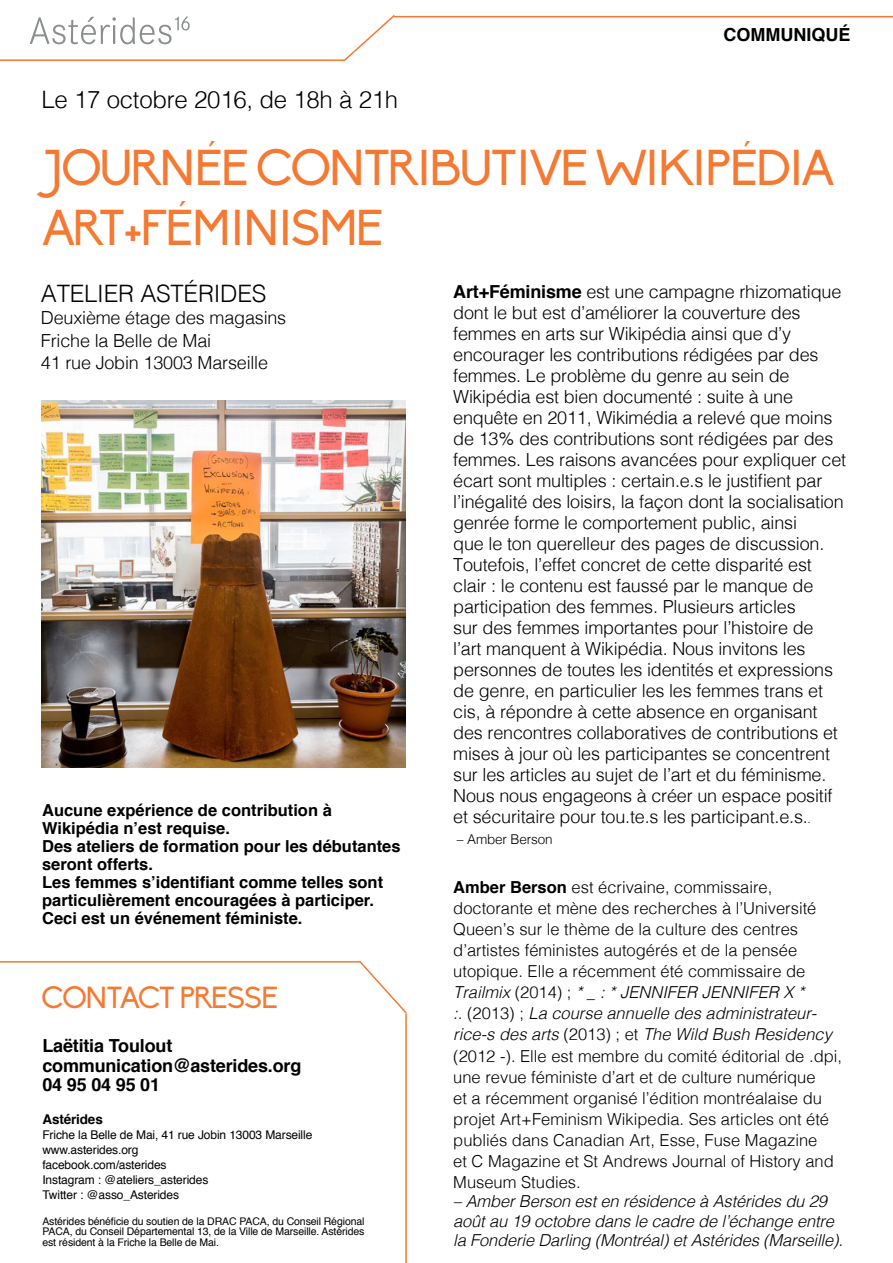
<style>
.page{position:relative;width:893px;height:1263px;background:#fff}
.page>*{position:absolute;margin:0;border:0;box-sizing:border-box;transform-origin:0 0}
.t1{font:49.5px/60px "Biko";letter-spacing:-.04em;color:#f47932}
.t2{font:30px "Biko";color:#f47932}
.t3{font:300 24px "Helvetica";letter-spacing:-.01em;color:#000}
.t4{font:300 18px/21px "Helvetica";letter-spacing:-.01em;color:#000}
.t5{font:700 18px/19.5px "Helvetica";letter-spacing:-.01em;color:#000}
.t6{font:300 16.5px/21px "Helvetica";color:#000}
.t7{font:700 16.5px/18px "Helvetica";color:#000}
.t8{font:italic 300 16.5px/19.5px "Helvetica";letter-spacing:-.01em;color:#000}
.t9{font:300 13.5px "Helvetica";letter-spacing:-.01em;color:#000}
.t10{font:700 13.5px "Helvetica";letter-spacing:-.01em;color:#000}
.t11{font:12px/15px "Helvetica";letter-spacing:-.01em;color:#000}
.t12{font:10.5px/10.5px "Helvetica";letter-spacing:-.01em;color:#000;text-align:justify}
.s1{font-weight:700}
.s2{font-size:12px}
.s3{font-style:italic}
</style>
<div class="page">
<svg style="left:30px;top:16px;width:160px;height:28px"></svg>
<hr style="left:394px;top:16px;width:499px;height:1px;background:#f47932">
<svg style="left:345px;top:15px;width:51px;height:46px"></svg>
<hr style="left:0;top:59px;width:345px;height:2px;background:#f47932">
<hr style="left:0;top:961px;width:361px;height:1px;background:#f47932">
<svg style="left:358px;top:961px;width:49px;height:52px"></svg>
<hr style="left:405px;top:1013px;width:2px;height:250px;background:#f47932">
<img style="left:41px;top:401px;width:364px;height:366px">
<h3 class="t3" style="left:41px;top:79px;width:358px">Le 17 octobre 2016, de 18h à 21h</h3>
<p class="t5" style="left:723px;top:25px;width:128px">communiqué</p>
<h1 class="t1" style="left:42px;top:139px;width:795px">JOURNÉE CONTRIBUTIVE WIKIPÉDIA<br>ART+FÉMINISME</h1>
<h3 class="t3" style="left:41px;top:273px;width:227px">ATELIER ASTÉRIDES</h3>
<p class="t4" style="left:41px;top:305px;width:247px;line-height:22.5px">Deuxième étage des magasins<br>Friche la Belle de Mai<br>41 rue Jobin 13003 Marseille</p>
<p class="t7" style="left:42px;top:802px;width:360px">Aucune expérience de contribution à Wikipédia n’est requise.<br>Des ateliers de formation pour les débutantes seront offerts.<br>Les femmes s’identifiant comme telles sont particulièrement encouragées à participer.<br>Ceci est un événement féministe.</p>
<h2 class="t2" style="left:41px;top:981px;width:41px">CONTACT</h2>
<h2 class="t2" style="left:179px;top:981px;width:17px">PRESSE</h2>
<p class="t5" style="left:42px;top:1036px;width:260px">Laëtitia Toulout communication@asterides.org<br>04 95 04 95 01</p>
<p class="t10" style="left:42px;top:1109px;width:62px">Astérides</p>
<p class="t11" style="left:42px;top:1128px;width:271px">Friche la Belle de Mai, 41 rue Jobin 13003 Marseille www.asterides.org<br>facebook.com/asterides<br>Instagram : @ateliers_asterides<br>Twitter : @asso_Asterides</p>
<p class="t12" style="left:42px;top:1216px;width:324px">Astérides bénéficie du soutien de la DRAC PACA, du Conseil Régional PACA, du Conseil Départemental 13, de la Ville de Marseille. Astérides est résident à la Friche la Belle de Mai.</p>
<p class="t4" style="left:453px;top:280px;width:394px"><span class="s1">Art+Féminisme</span> est une campagne rhizomatique dont le but est d’améliorer la couverture des femmes en arts sur Wikipédia ainsi que d’y encourager les contributions rédigées par des femmes. Le problème du genre au sein de Wikipédia est bien documenté : suite à une enquête en 2011, Wikimédia a relevé que moins de 13% des contributions sont rédigées par des femmes. Les raisons avancées pour expliquer cet écart sont multiples : certain.e.s le justifient par l’inégalité des loisirs, la façon dont la socialisation genrée forme le comportement public, ainsi<br>que le ton querelleur des pages de discussion.<br>Toutefois, l’effet concret de cette disparité est clair : le contenu est faussé par le manque de participation des femmes. Plusieurs articles<br>sur des femmes importantes pour l’histoire de l’art manquent à Wikipédia. Nous invitons les personnes de toutes les identités et expressions de genre, en particulier les les femmes trans et cis, à répondre à cette absence en organisant des rencontres collaboratives de contributions et mises à jour où les participantes se concentrent sur les articles au sujet de l’art et du féminisme.<br>Nous nous engageons à créer un espace positif et sécuritaire pour tou.te.s les participant.e.s.<span class="s2">.</span></p>
<p class="t9" style="left:457px;top:827px;width:97px">– Amber Berson</p>
<p class="t6" style="left:453px;top:876px;width:390px"><span class="s1">Amber Berson</span> est écrivaine, commissaire, doctorante et mène des recherches à l’Université Queen’s sur le thème de la culture des centres d’artistes féministes autogérés et de la pensée utopique. Elle a récemment été commissaire de <span class="s3">Trailmix</span> (2014) ; <span class="s3">* _ : * JENNIFER JENNIFER X *<br>:.</span> (2013) ; <span class="s3">La course annuelle des administrateur&shy;rice-s des arts</span> (2013) ; et <span class="s3">The Wild Bush Residency </span>(2012 -). Elle est membre du comité éditorial de .dpi, une revue féministe d’art et de culture numérique<br>et a récemment organisé l’édition montréalaise du projet Art+Feminism Wikipedia. Ses articles ont été publiés dans Canadian Art, Esse, Fuse Magazine<br>et C Magazine et St Andrews Journal of History and Museum Studies.</p>
<p class="t8" style="left:453px;top:1190px;width:391px">– Amber Berson est en résidence à Astérides du 29 août au 19 octobre dans le cadre de l’échange entre la Fonderie Darling (Montréal) et Astérides (Marseille).</p>
</div>
